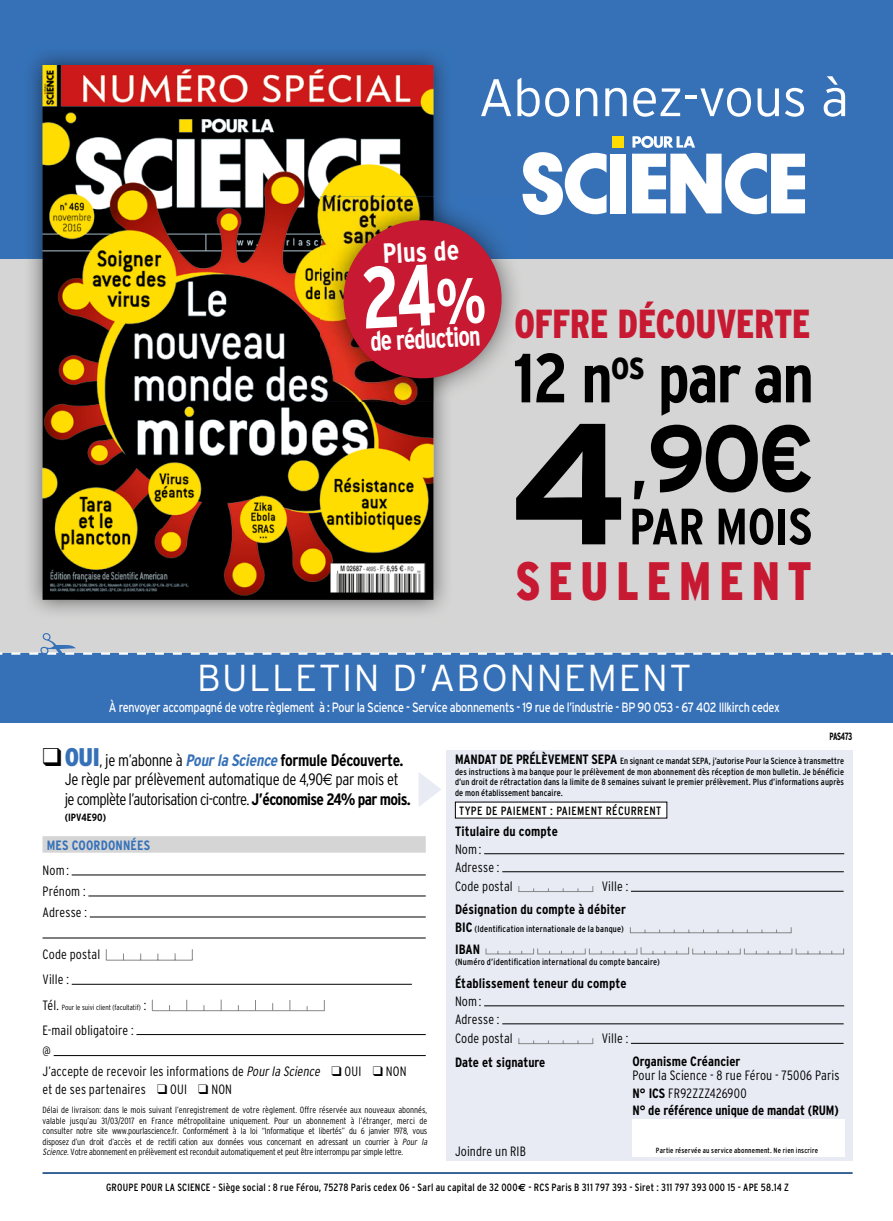
<style>
.page{position:relative;width:893px;height:1221px;background:#fff}
.page>*{position:absolute;margin:0;border:0;box-sizing:border-box;transform-origin:0 0}
.t1{font:700 172.05px "Interstate";color:#000}
.t2{font:700 93.75px "Interstate";color:#000;scale:.94 1}
.t3{font:700 condensed 69.3px "Interstate";color:#000}
.t4{font:900 condensed 54px "Interstate";letter-spacing:.16em;color:#c71931;scale:.9 1}
.t5{font:300 52.8px "Interstate";letter-spacing:-.01em;color:#fff}
.t6{font:700 condensed 51px "Interstate";letter-spacing:-.005em;color:#000}
.t7{font:900 condensed 40.5px "Interstate";letter-spacing:-.005em;color:#c71931;scale:.9 1}
.t8{font:300 37.5px "Interstate";letter-spacing:.04em;color:#fff}
.t9{font:700 condensed 27.75px "Interstate";color:#fff;scale:.9 1}
.t10{font:700 condensed 27.75px "Interstate";color:#fff}
.t11{font:300 condensed 16.5px/19.5px "Interstate";letter-spacing:-.02em;color:#000}
.t12{font:300 condensed 13.5px/20.9px "Interstate";letter-spacing:.01em;color:#000}
.t13{font:700 condensed 13.5px/18px "Interstate";letter-spacing:.005em;color:#000}
.t14{font:13.5px "Interstate";letter-spacing:-.03em;color:#fff;scale:.8 1}
.t15{font:700 condensed 13.5px/25.3px "Interstate";letter-spacing:.015em;color:#3671b8}
.t16{font:condensed 12px "Interstate";letter-spacing:.03em;color:#000}
.t17{font:condensed 10.5px "Interstate";letter-spacing:.02em;color:#000}
.t18{font:700 condensed 10.5px "Interstate";letter-spacing:-.03em;color:#000}
.t19{font:700 condensed 10.5px "Interstate";letter-spacing:-.03em;color:#000;scale:.8 1}
.t20{font:300 condensed 9px/10.5px "Interstate";letter-spacing:-.02em;color:#000}
.t21{font:condensed 9px/10.5px "Interstate";letter-spacing:.02em;color:#000;text-align:justify}
.t22{font:condensed 7.5px "Interstate";letter-spacing:.025em;color:#000}
.t23{font:300 condensed 7.5px "Interstate";color:#000}
.s1{font-size:62.1px}
.s2{font-weight:700;font-size:13.5px}
.s3{font-weight:300}
.s4{font-weight:900;font-size:25.5px;color:#3671b8}
.s5{font-weight:700;font-style:italic;color:#3671b8}
.s6{font-weight:700}
.s7{font-family:"Euro Sans";font-weight:400;font-stretch:normal}
.s8{font-weight:300;color:#000}
.s9{font-size:13.5px}
.s10{font-style:italic}
.s11{font-family:"Euro Sans";font-weight:700;font-stretch:normal}
</style>
<div class="page">
<div style="left:0;top:88px;width:893px;height:573px;background:#d5d5d5"></div>
<div style="left:0;top:0;width:893px;height:259px;background:#3671b8"></div>
<img style="left:30px;top:259px;width:46px;height:354px">
<img style="left:400px;top:402px;width:46px;height:211px">
<img style="left:30px;top:53px;width:416px;height:206px">
<img style="left:43px;top:65px;width:390px;height:535px">
<img style="left:320px;top:197px;width:196px;height:205px">
<div style="left:0;top:653px;width:893px;height:69px;background:#3671b8"></div>
<div style="left:446px;top:750px;width:407px;height:411px;background:#e8ebf4"></div>
<div style="left:455px;top:802px;width:212px;height:16px;background:#fff"></div>
<hr style="left:484px;top:853px;width:360px;height:1px;background:#000">
<hr style="left:502px;top:871px;width:342px;height:1px;background:#000">
<hr style="left:631px;top:890px;width:213px;height:1px;background:#000">
<hr style="left:484px;top:1005px;width:360px;height:1px;background:#000">
<hr style="left:502px;top:1023px;width:342px;height:1px;background:#000">
<hr style="left:631px;top:1042px;width:213px;height:1px;background:#000">
<hr style="left:518px;top:891px;width:75px;height:1px;background:#878787">
<svg style="left:629px;top:927px;width:163px;height:6px"></svg>
<svg style="left:485px;top:947px;width:359px;height:7px"></svg>
<hr style="left:518px;top:1043px;width:75px;height:1px;background:#878787">
<hr style="left:43px;top:1171px;width:810px;height:2px;background:#2c598f">
<svg style="left:419px;top:773px;width:22px;height:33px"></svg>
<svg style="left:0;top:633px;width:893px;height:21px"></svg>
<div style="left:632px;top:1119px;width:213px;height:37px;background:#fff"></div>
<div style="left:43px;top:836px;width:383px;height:16px;background:#d5d5d5"></div>
<hr style="left:72px;top:874px;width:354px;height:1px;background:#000">
<hr style="left:88px;top:895px;width:338px;height:1px;background:#000">
<hr style="left:90px;top:916px;width:336px;height:1px;background:#000">
<hr style="left:43px;top:937px;width:383px;height:1px;background:#000">
<hr style="left:72px;top:983px;width:340px;height:1px;background:#000">
<hr style="left:136px;top:1034px;width:290px;height:1px;background:#000">
<hr style="left:54px;top:1055px;width:372px;height:1px;background:#000">
<hr style="left:106px;top:959px;width:86px;height:1px;background:#878787">
<hr style="left:152px;top:1010px;width:173px;height:1px;background:#878787">
<div style="left:612px;top:136px;width:12px;height:11px;background:#fd0"></div>
<div style="left:611px;top:154px;width:15px;height:59px;background:#fff"></div>
<svg style="left:522px;top:152px;width:84px;height:63px"></svg>
<svg style="left:632px;top:136px;width:173px;height:78px"></svg>
<svg style="left:336px;top:212px;width:173px;height:174px;background:#b53c40"></svg>
<p class="t5" style="left:478px;top:68px;width:373px">Abonnez-vous à</p>
<p class="t10" style="left:382px;top:238px;width:78px;rotate:-3deg">Plus de</p>
<p class="t9" style="left:369px;top:326px;width:124px;rotate:-3deg">de réduction</p>
<p class="t7" style="left:514px;top:301px;width:330px">OFFRE DÉCOUVERTE</p>
<p class="t3" style="left:513px;top:339px;width:302px">12 n<sup>os</sup> par an</p>
<p class="t1" style="left:509px;top:387px;width:121px">4</p>
<p class="t4" style="left:515px;top:550px;width:331px">SEULEMENT</p>
<p class="t2" style="left:631px;top:406px;width:196px"><span class="s1">,</span>90€</p>
<p class="t6" style="left:629px;top:498px;width:185px">PAR MOIS</p>
<p class="t8" style="left:197px;top:657px;width:496px">BULLETIN D’ABONNEMENT</p>
<p class="t14" style="left:109px;top:700px;width:840px">À renvoyer accompagné de votre règlement à : Pour la Science - Service abonnements - 19 rue de l’industrie - BP 90 053 - 67 402 Illkirch cedex</p>
<p class="t19" style="left:829px;top:730px;width:30px">PAS473</p>
<p class="t21" style="left:455px;top:755px;width:391px"><span class="s2">MANDAT DE PRÉLÈVEMENT SEPA</span> En signant ce mandat SEPA, j’autorise Pour la Science à transmettre des instructions à ma banque pour le prélèvement de mon abonnement dès réception de mon bulletin. Je bénéficie d’un droit de rétractation dans la limite de 8 semaines suivant le premier prélèvement. Plus d’informations auprès de mon établissement bancaire.</p>
<p class="t16" style="left:459px;top:804px;width:203px">TYPE DE PAIEMENT : PAIEMENT RÉCURRENT</p>
<p class="t13" style="left:455px;top:821px;width:105px">Titulaire du compte<br><span class="s3">Nom :<br>Adresse :</span></p>
<p class="t12" style="left:455px;top:875px;width:59px">Code postal</p>
<p class="t11" style="left:65px;top:749px;width:348px;text-indent:-22px">❑ <span class="s4">OUI</span>, je m’abonne à <span class="s5">Pourla Science</span><span class="s6">formule Découverte.<br></span>Je règle par prélèvement automatique de 4,90<span class="s7">€</span> par mois et je complète l’autorisation ci-contre. <span class="s6">J’économise 24% par mois.</span></p>
<p class="t18" style="left:65px;top:811px;width:43px">(IPV4E90)</p>
<p class="t15" style="left:43px;top:832px;width:109px;text-indent:4px">MES COORDONNÉES<br><span class="s8">Nom :</span></p>
<p class="t12" style="left:43px;top:880px;width:46px">Prénom :<br>Adresse :</p>
<p class="t12" style="left:43px;top:941px;width:59px;line-height:25.2px">Code postal<br>Ville :</p>
<p class="t23" style="left:43px;top:1002px;width:105px"><span class="s9">Tél.</span> Pour le suivi client (facultatif) <span class="s9">:</span></p>
<p class="t12" style="left:43px;top:1019px;width:366px">E-mail obligatoire :<br>@<br>J’accepte de recevoir les informations de <span class="s10">Pourla Science</span> ❑ OUI ❑ NON</p>
<p class="t12" style="left:43px;top:1078px;width:191px">et de ses partenaires ❑ OUI ❑ NON</p>
<p class="t20" style="left:43px;top:1104px;width:388px">Délai de livraison: dans le mois suivant l’enregistrement de votre règlement. Offre réservée aux nouveaux abonnés, valable jusqu’au 31/03/2017 en France métropolitaine uniquement. Pour un abonnement à l’étranger, merci de consulter notre site www.pourlascience.fr. Conformément à la loi “Informatique et libertés” du 6 janvier 1978, vous disposez d’un droit d’accès et de rectifi cation aux données vous concernant en adressant un courrier à <span class="s10">Pour la Science.</span>Votre abonnement en prélèvement est reconduit automatiquement et peut être interrompu par simple lettre.</p>
<p class="t13" style="left:455px;top:874px;width:175px;line-height:23px;text-align:right"><span class="s3">Ville :<br></span>Désignation du compte à débiter</p>
<p class="t21" style="left:455px;top:923px;width:170px"><span class="s2">BIC</span> (Identification internationale de la banque)</p>
<p class="t13" style="left:455px;top:940px;width:27px">IBAN</p>
<p class="t21" style="left:455px;top:956px;width:207px">(Numéro d’identification international du compte bancaire)</p>
<p class="t13" style="left:455px;top:973px;width:173px">Établissement teneur du compte<br><span class="s3">Nom :<br>Adresse :</span></p>
<p class="t12" style="left:455px;top:1027px;width:59px">Code postal</p>
<p class="t12" style="left:602px;top:1027px;width:28px">Ville :</p>
<p class="t13" style="left:455px;top:1052px;width:92px">Date et signature</p>
<p class="t12" style="left:632px;top:1054px;width:209px;line-height:13.5px"><span class="s6">Organisme Créancier<br></span>Pour la Science - 8 rue Férou - 75006 Paris</p>
<p class="t13" style="left:632px;top:1083px;width:208px;line-height:17.5px">N° ICS <span class="s3">FR92ZZZ426900<br></span>N° de référence unique de mandat (RUM)</p>
<p class="t22" style="left:656px;top:1146px;width:164px">Partie réservée au service abonnement. Ne rien inscrire</p>
<p class="t12" style="left:455px;top:1140px;width:72px">Joindre un RIB</p>
<p class="t17" style="left:106px;top:1181px;width:684px">GROUPE POUR LA SCIENCE - Siège social : 8 rue Férou, 75278 Paris cedex 06 - Sarl au capital de 32 000<span class="s11">€</span> - RCS Paris B 311 797 393 - Siret : 311 797 393 000 15 - APE 58.14 Z</p>
</div>
